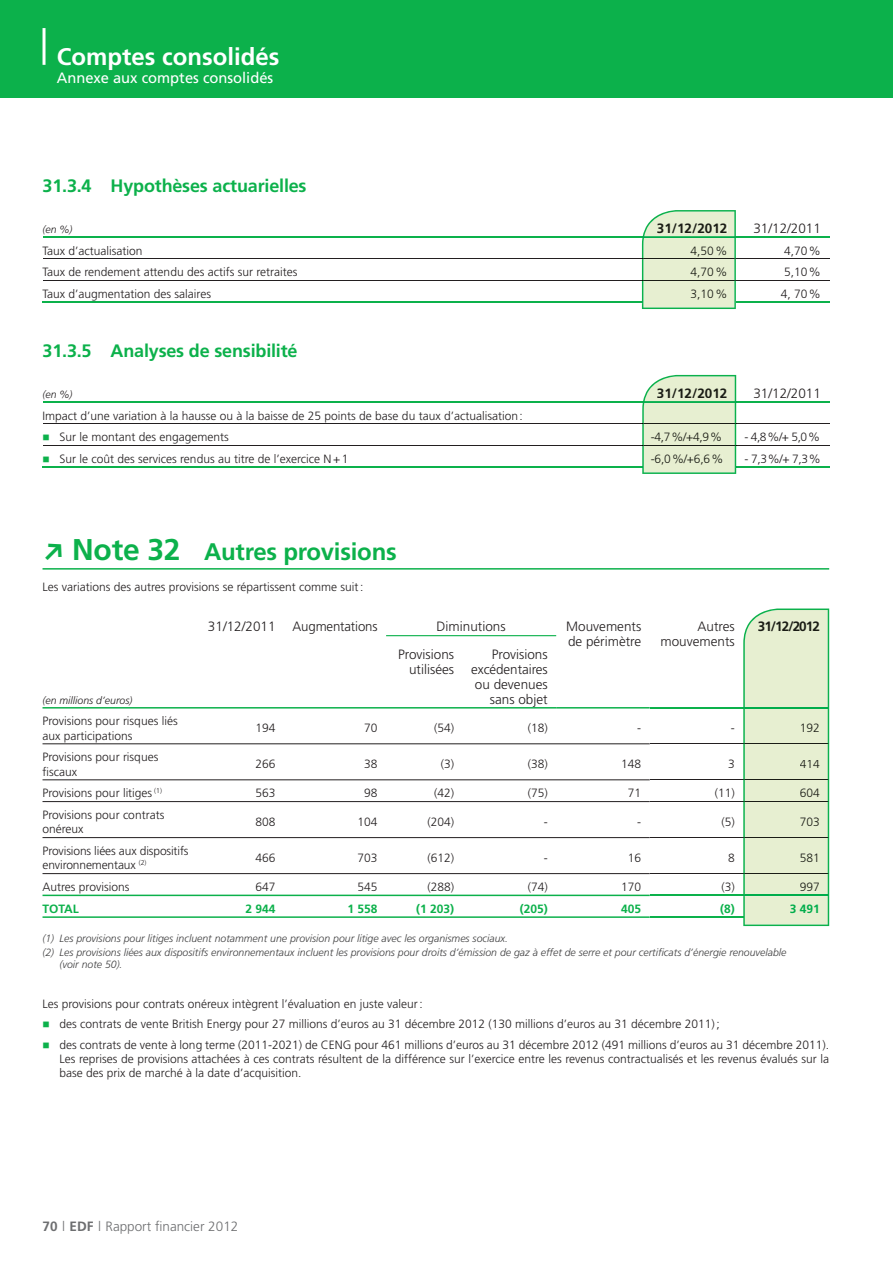
<style>
.page{position:relative;width:893px;height:1263px;background:#fff}
.page>*{position:absolute;margin:0;border:0;box-sizing:border-box;transform-origin:0 0}
.t1{font:700 24px "Frutiger LT Std";letter-spacing:-.01em;color:#0cb14b}
.t2{font:700 24px "Frutiger LT Std";color:#fff}
.t3{font:700 18px "Frutiger LT Std";letter-spacing:-.01em;color:#0cb14b}
.t4{font:15px "Frutiger LT Std";color:#fff}
.t5{font:300 13.5px/15px "Frutiger LT Std";color:#231f20;text-align:right}
.t6{font:700 13.5px "Frutiger LT Std";color:#1a1c15}
.t7{font:300 13.5px "Frutiger LT Std";color:#6d6e70}
.t8{font:300 12px/14.2px "Frutiger LT Std";color:#231f20}
.t9{font:300 12px/21.8px "Frutiger LT Std";color:#1a1c15;text-align:justify}
.t10{font:700 12px "Frutiger LT Std";color:#0cb14b}
.t11{font:700 12px "Frutiger LT Std";color:#00ad4b}
.t12{font:italic 300 10.5px/14.1px "Frutiger LT Std";color:#404041}
.t13{font:italic 300 10.5px "Frutiger LT Std";color:#231f20}
.s1{font-size:30px}
.s2{font-weight:700}
</style>
<div class="page">
<div style="left:0;top:0;width:893px;height:98px;background:#0cb14b"></div>
<hr style="left:43px;top:28px;width:3px;height:37px;background:#fff">
<hr style="left:43px;top:568px;width:786px;height:2px;background:#0cb14b">
<hr style="left:43px;top:259px;width:786px;height:1px;background:#231f20">
<hr style="left:43px;top:281px;width:786px;height:1px;background:#231f20">
<hr style="left:43px;top:302px;width:599px;height:1px;background:#0cb14b">
<hr style="left:736px;top:302px;width:93px;height:1px;background:#0cb14b">
<hr style="left:43px;top:236px;width:786px;height:2px;background:#0cb14b">
<svg style="left:642px;top:210px;width:94px;height:99px;background:#d2e6c4"></svg>
<hr style="left:43px;top:424px;width:786px;height:1px;background:#231f20">
<hr style="left:43px;top:445px;width:786px;height:1px;background:#231f20">
<hr style="left:43px;top:401px;width:786px;height:2px;background:#0cb14b">
<hr style="left:43px;top:467px;width:599px;height:1px;background:#0cb14b">
<hr style="left:736px;top:467px;width:93px;height:1px;background:#0cb14b">
<svg style="left:642px;top:375px;width:95px;height:99px;background:#d2e6c4"></svg>
<hr style="left:43px;top:707px;width:513px;height:1px;background:#0cb14b">
<hr style="left:43px;top:743px;width:607px;height:1px;background:#231f20">
<hr style="left:650px;top:744px;width:178px;height:1px;background:#231f20">
<hr style="left:43px;top:779px;width:607px;height:1px;background:#231f20">
<hr style="left:650px;top:780px;width:178px;height:1px;background:#231f20">
<hr style="left:43px;top:801px;width:607px;height:1px;background:#231f20">
<hr style="left:650px;top:801px;width:178px;height:1px;background:#231f20">
<hr style="left:43px;top:837px;width:607px;height:1px;background:#231f20">
<hr style="left:650px;top:837px;width:178px;height:1px;background:#231f20">
<hr style="left:43px;top:873px;width:607px;height:1px;background:#231f20">
<hr style="left:650px;top:873px;width:178px;height:1px;background:#231f20">
<hr style="left:556px;top:707px;width:94px;height:1px;background:#0cb14b">
<hr style="left:650px;top:707px;width:93px;height:1px;background:#0cb14b">
<hr style="left:386px;top:635px;width:170px;height:1px;background:#0cb14b">
<hr style="left:43px;top:895px;width:607px;height:1px;background:#0cb14b">
<hr style="left:650px;top:895px;width:178px;height:1px;background:#0cb14b">
<hr style="left:43px;top:916px;width:607px;height:2px;background:#0cb14b">
<hr style="left:650px;top:916px;width:93px;height:2px;background:#0cb14b">
<svg style="left:743px;top:608px;width:86px;height:318px;background:#dae9c9"></svg>
<h1 class="t2" style="left:57px;top:46px;width:224px">Comptes consolidés</h1>
<p class="t4" style="left:57px;top:71px;width:218px">Annexe aux comptes consolidés</p>
<h2 class="t3" style="left:43px;top:178px;width:266px">31.3.4 Hypothèses actuarielles</h2>
<p class="t13" style="left:43px;top:225px;width:31px">(en %)</p>
<p class="t5" style="left:753px;top:221px;width:69px">31/12/2011</p>
<p class="t8" style="left:43px;top:244px;width:102px">Taux d’actualisation</p>
<p class="t8" style="left:784px;top:244px;width:38px">4,70 %</p>
<p class="t8" style="left:43px;top:266px;width:256px">Taux de rendement attendu des actifs sur retraites</p>
<p class="t8" style="left:784px;top:266px;width:38px">5,10 %</p>
<p class="t8" style="left:43px;top:287px;width:170px">Taux d’augmentation des salaires</p>
<p class="t8" style="left:781px;top:287px;width:42px">4, 70 %</p>
<p class="t6" style="left:657px;top:222px;width:72px">31/12/2012</p>
<p class="t9" style="left:691px;top:240px;width:38px">4,50 % 4,70 % 3,10 %</p>
<h2 class="t3" style="left:43px;top:343px;width:257px">31.3.5 Analyses de sensibilité</h2>
<p class="t13" style="left:43px;top:390px;width:31px">(en %)</p>
<p class="t5" style="left:753px;top:386px;width:69px">31/12/2011</p>
<p class="t8" style="left:60px;top:405px;width:465px;line-height:21.8px;text-indent:-17px">Impact d’une variation à la hausse ou à la baisse de 25 points de base du taux d’actualisation :<br>Sur le montant des engagements</p>
<p class="t6" style="left:657px;top:387px;width:72px">31/12/2012</p>
<p class="t9" style="left:651px;top:427px;width:74px">-4,7 %/+4,9 % -6,0 %/+6,6 %</p>
<p class="t8" style="left:744px;top:431px;width:77px">- 4,8 %/+ 5,0 %</p>
<p class="t8" style="left:60px;top:452px;width:290px">Sur le coût des services rendus au titre de l’exercice N + 1</p>
<p class="t8" style="left:744px;top:452px;width:78px">- 7,3 %/+ 7,3 %</p>
<h1 class="t1" style="left:72px;top:541px;width:326px"><span class="s1">Note 32</span> Autres provisions</h1>
<p class="t8" style="left:43px;top:580px;width:322px">Les variations des autres provisions se répartissent comme suit :</p>
<p class="t13" style="left:43px;top:695px;width:91px">(en millions d’euros)</p>
<p class="t5" style="left:208px;top:620px;width:69px">31/12/2011</p>
<p class="t5" style="left:293px;top:620px;width:87px">Augmentations</p>
<p class="t5" style="left:437px;top:620px;width:71px">Diminutions</p>
<p class="t5" style="left:566px;top:620px;width:77px;text-align:left">Mouvements de périmètre</p>
<p class="t5" style="left:660px;top:620px;width:76px">Autres mouvements</p>
<p class="t5" style="left:398px;top:647px;width:58px">Provisions utilisées</p>
<p class="t5" style="left:471px;top:647px;width:78px">Provisions excédentaires ou devenues sans objet</p>
<p class="t6" style="left:758px;top:621px;width:64px">31/12/2012</p>
<p class="t8" style="left:43px;top:715px;width:137px">Provisions pour risques liés aux participations</p>
<p class="t8" style="left:256px;top:722px;width:22px">194</p>
<p class="t8" style="left:364px;top:722px;width:15px">70</p>
<p class="t8" style="left:434px;top:722px;width:22px">(54)</p>
<p class="t8" style="left:528px;top:722px;width:22px">(18)</p>
<p class="t8" style="left:637px;top:722px;width:5px">-</p>
<p class="t8" style="left:731px;top:722px;width:5px">-</p>
<p class="t8" style="left:43px;top:751px;width:117px">Provisions pour risques fiscaux</p>
<p class="t8" style="left:256px;top:758px;width:22px">266</p>
<p class="t8" style="left:364px;top:758px;width:15px">38</p>
<p class="t8" style="left:441px;top:758px;width:15px">(3)</p>
<p class="t8" style="left:528px;top:758px;width:22px">(38)</p>
<p class="t8" style="left:621px;top:758px;width:22px">148</p>
<p class="t8" style="left:728px;top:758px;width:8px">3</p>
<p class="t8" style="left:43px;top:787px;width:121px">Provisions pour litiges <sup>(1)</sup></p>
<p class="t8" style="left:256px;top:787px;width:22px">563</p>
<p class="t8" style="left:364px;top:787px;width:15px">98</p>
<p class="t8" style="left:434px;top:787px;width:22px">(42)</p>
<p class="t8" style="left:528px;top:787px;width:22px">(75)</p>
<p class="t8" style="left:628px;top:787px;width:15px">71</p>
<p class="t8" style="left:715px;top:787px;width:22px">(11)</p>
<p class="t8" style="left:43px;top:808px;width:123px">Provisions pour contrats onéreux</p>
<p class="t8" style="left:256px;top:815px;width:22px">808</p>
<p class="t8" style="left:358px;top:815px;width:22px">104</p>
<p class="t8" style="left:427px;top:815px;width:28px">(204)</p>
<p class="t8" style="left:544px;top:815px;width:5px">-</p>
<p class="t8" style="left:637px;top:815px;width:5px">-</p>
<p class="t8" style="left:721px;top:815px;width:15px">(5)</p>
<p class="t8" style="left:43px;top:844px;width:148px">Provisions liées aux dispositifs environnementaux <sup>(2)</sup></p>
<p class="t8" style="left:256px;top:851px;width:22px">466</p>
<p class="t8" style="left:358px;top:851px;width:22px">703</p>
<p class="t8" style="left:427px;top:851px;width:28px">(612)</p>
<p class="t8" style="left:544px;top:851px;width:5px">-</p>
<p class="t8" style="left:628px;top:851px;width:15px">16</p>
<p class="t8" style="left:728px;top:851px;width:8px">8</p>
<p class="t8" style="left:43px;top:880px;width:88px">Autres provisions</p>
<p class="t8" style="left:256px;top:880px;width:22px">647</p>
<p class="t8" style="left:358px;top:880px;width:22px">545</p>
<p class="t8" style="left:427px;top:880px;width:28px">(288)</p>
<p class="t8" style="left:528px;top:880px;width:22px">(74)</p>
<p class="t8" style="left:621px;top:880px;width:22px">170</p>
<p class="t8" style="left:721px;top:880px;width:15px">(3)</p>
<p class="t10" style="left:43px;top:903px;width:38px">TOTAL</p>
<p class="t10" style="left:246px;top:903px;width:32px">2 944</p>
<p class="t10" style="left:348px;top:903px;width:32px">1 558</p>
<p class="t10" style="left:416px;top:903px;width:40px">(1 203)</p>
<p class="t10" style="left:520px;top:903px;width:30px">(205)</p>
<p class="t10" style="left:621px;top:903px;width:22px">405</p>
<p class="t10" style="left:720px;top:903px;width:16px">(8)</p>
<p class="t12" style="left:43px;top:932px;width:745px">(1) Les provisions pour litiges incluent notamment une provision pour litige avec les organismes sociaux.<br>(2) Les provisions liées aux dispositifs environnementaux incluent les provisions pour droits d’émission de gaz à effet de serre et pour certificats d’énergie renouvelable</p>
<p class="t12" style="left:60px;top:958px;width:65px">(voir note 50).</p>
<p class="t8" style="left:60px;top:994px;width:771px;line-height:20.7px;text-indent:-17px">Les provisions pour contrats onéreux intègrent l’évaluation en juste valeur :<br>des contrats de vente British Energy pour 27 millions d’euros au 31 décembre 2012 (130 millions d’euros au 31 décembre 2011) ;<br>des contrats de vente à long terme (2011-2021) de CENG pour 461 millions d’euros au 31 décembre 2012 (491 millions d’euros au 31 décembre 2011).</p>
<p class="t8" style="left:60px;top:1052px;width:771px">Les reprises de provisions attachées à ces contrats résultent de la différence sur l’exercice entre les revenus contractualisés et les revenus évalués sur la base des prix de marché à la date d’acquisition.</p>
<p class="t9" style="left:800px;top:718px;width:22px">192</p>
<p class="t9" style="left:800px;top:754px;width:22px">414</p>
<p class="t9" style="left:800px;top:783px;width:22px">604</p>
<p class="t9" style="left:800px;top:812px;width:22px">703</p>
<p class="t9" style="left:800px;top:848px;width:22px">581</p>
<p class="t9" style="left:800px;top:877px;width:22px">997</p>
<p class="t11" style="left:790px;top:903px;width:32px">3 491</p>
<p class="t7" style="left:43px;top:1220px;width:197px"><span class="s2">70</span> l <span class="s2">EDF</span> l Rapport financier 2012</p>
</div>
